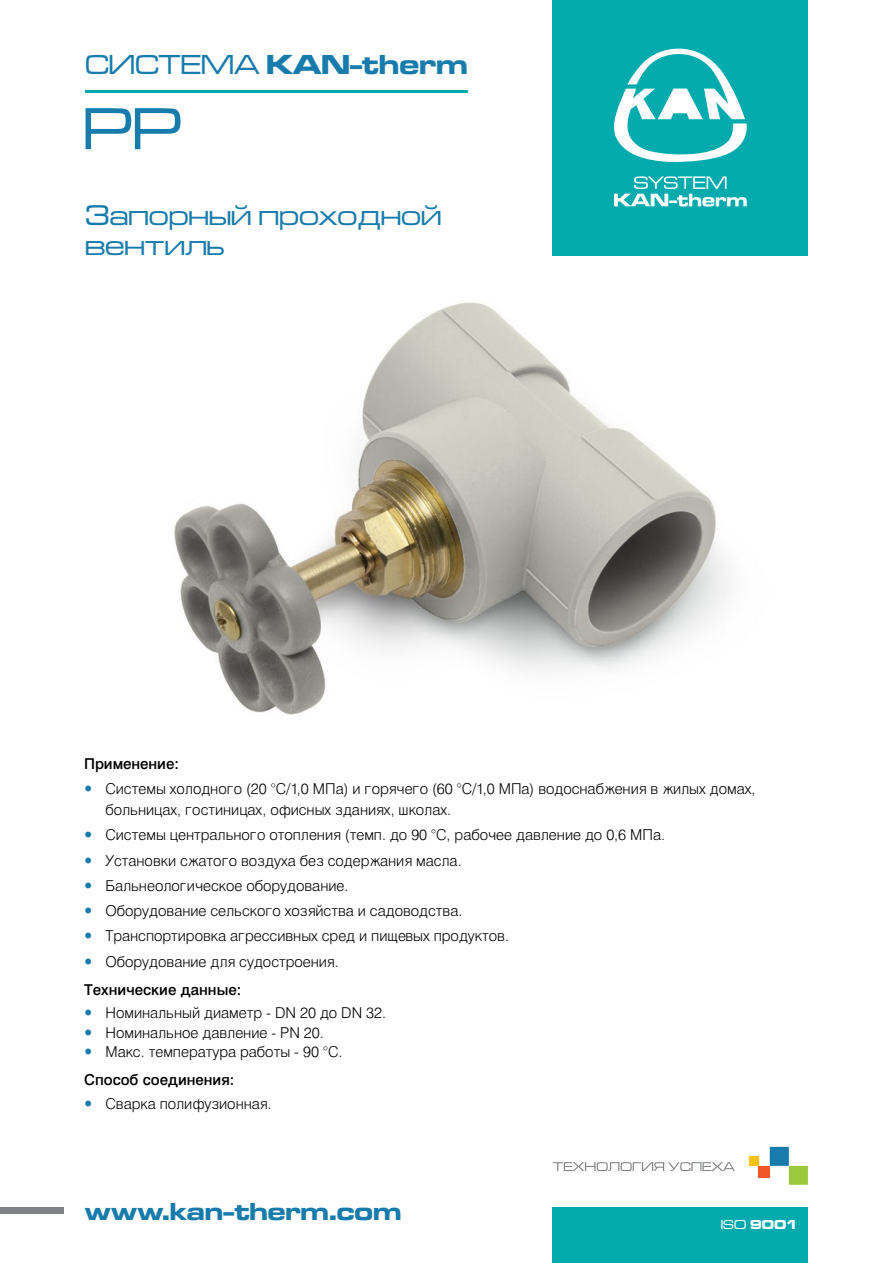
<style>
.page{position:relative;width:893px;height:1263px;background:#fff}
.page>*{position:absolute;margin:0;border:0;box-sizing:border-box;transform-origin:0 0}
.t1{font:61.5px "Microgramma D Med Ext";color:#177bac}
.t2{font:29.7px/30px "Microgramma D Med Ext";color:#177bac}
.t3{font:28.5px "Microgramma D Bol Ext";color:#177bac}
.t4{font:25.5px "Microgramma D Bol Ext";color:#177bac}
.t5{font:15px/25.2px "Swiss 721 Lt AT";color:#000}
.t6{font:15px "Swiss 721 Md AT";color:#000}
.t7{font:13.5px "Microgramma D Bol Ext";color:#fff}
.s1{font-family:"Microgramma D Med Ext"}
</style>
<div class="page">
<div style="left:553px;top:0;width:255px;height:255px;background:#00aaad"></div>
<svg style="left:614px;top:48px;width:133px;height:159px"></svg>
<div style="left:553px;top:1208px;width:255px;height:55px;background:#00aaad"></div>
<hr style="left:85px;top:90px;width:383px;height:2px;background:#00aaad">
<div style="left:0;top:1208px;width:64px;height:6px;background:#808285"></div>
<img style="left:174px;top:302px;width:554px;height:413px">
<div style="left:758px;top:1166px;width:12px;height:11px;background:#f15628"></div>
<div style="left:749px;top:1156px;width:9px;height:10px;background:#ffc20e"></div>
<div style="left:789px;top:1166px;width:19px;height:19px;background:#9aca3c"></div>
<div style="left:770px;top:1147px;width:19px;height:19px;background:#177bac"></div>
<svg style="left:553px;top:1162px;width:182px;height:9px"></svg>
<h3 class="t3" style="left:85px;top:45px;width:384px"><span class="s1">СИСТЕМА</span> KAN-therm</h3>
<h1 class="t1" style="left:82px;top:90px;width:100px">PP</h1>
<h2 class="t2" style="left:85px;top:199px;width:358px">Запорный проходной вентиль</h2>
<p class="t6" style="left:84px;top:755px;width:96px">Применение:</p>
<p class="t5" style="left:105px;top:778px;width:651px;line-height:21px">Системы холодного (20 °C/1,0 MПа) и горячего (60 °C/1,0 MПа) водоснабжения в жилых домах, больницах, гостиницах, офисных зданиях, школах.</p>
<p class="t5" style="left:105px;top:822px;width:561px">Системы центрального отопления (темп. до 90 °C, рабочее давление до 0,6 MПа.<br>Установки сжатого воздуха без содержания масла.<br>Бальнеологическое оборудование.<br>Оборудование сельского хозяйства и садоводства.<br>Транспортировка агрессивных сред и пищевых продуктов.<br>Оборудование для судостроения.</p>
<p class="t6" style="left:84px;top:980px;width:159px">Технические данные:</p>
<p class="t5" style="left:105px;top:1003px;width:282px;line-height:19.5px">Номинальный диаметр - DN 20 до DN 32.<br>Номинальное давление - PN 20.<br>Макс. температура работы - 90 °C.</p>
<p class="t6" style="left:84px;top:1071px;width:152px">Способ соединения:</p>
<p class="t5" style="left:105px;top:1091px;width:168px">Сварка полифузионная.</p>
<h3 class="t4" style="left:85px;top:1194px;width:318px">www.kan-therm.com</h3>
<p class="t7" style="left:721px;top:1216px;width:79px"><span class="s1">ISO</span> 9001</p>
</div>
